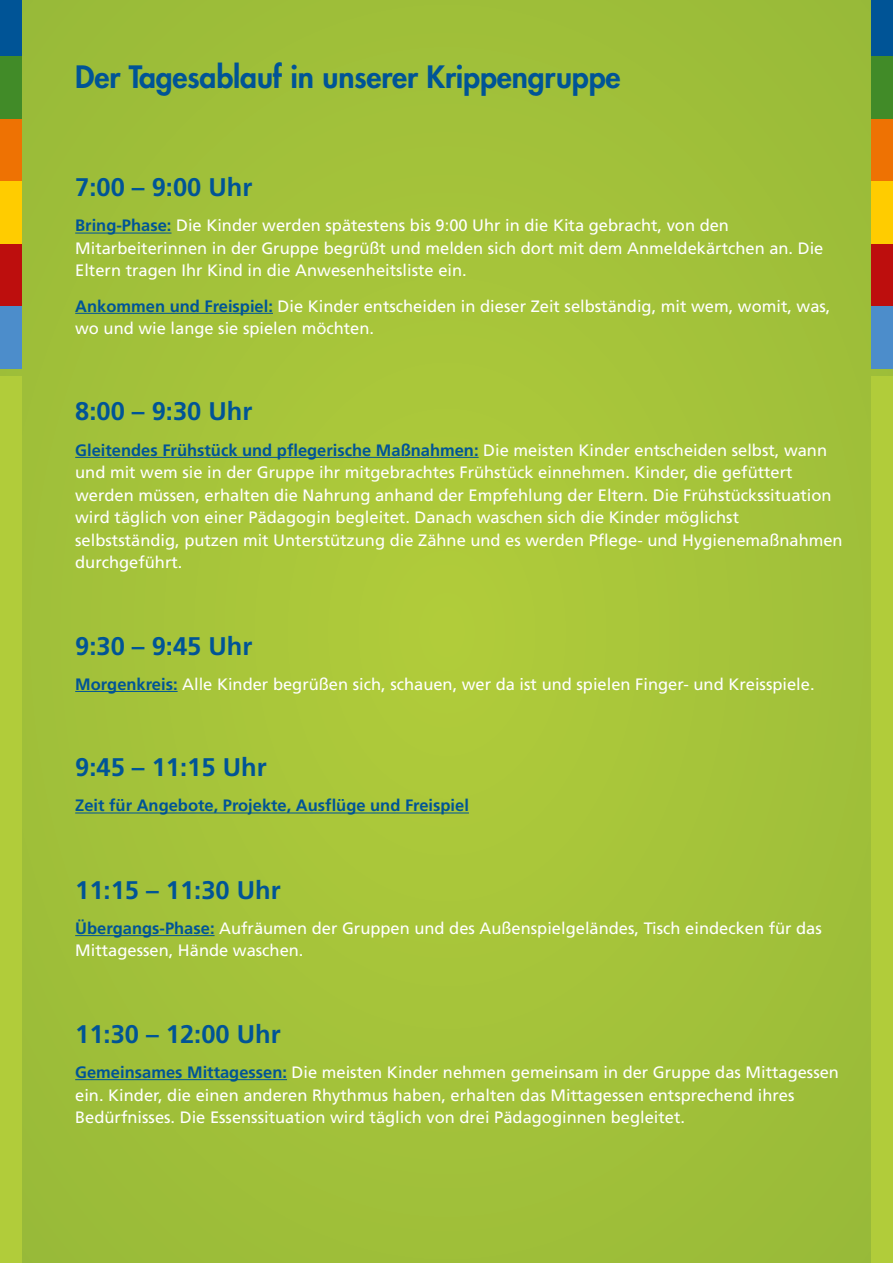
<style>
.page{position:relative;width:893px;height:1263px;background:#a3c13a}
.page>*{position:absolute;margin:0;border:0;box-sizing:border-box;transform-origin:0 0}
.t1{font:800 30px "Futura";letter-spacing:-.005em;color:#005496}
.t2{font:700 25.5px "Frutiger";color:#005496}
.t3{font:16.5px/22.5px "Frutiger";color:#fff}
.t4{font:700 16.5px "Frutiger";color:#005496}
.s1{font-weight:700;color:#005496}
</style>
<div class="page">
<div style="left:872px;top:376px;width:21px;height:887px;background:#b1cc3a"></div>
<div style="left:872px;top:119px;width:21px;height:63px;background:#ee7203"></div>
<div style="left:872px;top:0;width:21px;height:57px;background:#005496"></div>
<div style="left:872px;top:57px;width:21px;height:62px;background:#418b28"></div>
<div style="left:872px;top:182px;width:21px;height:62px;background:#fc0"></div>
<div style="left:872px;top:244px;width:21px;height:63px;background:#bd0e0d"></div>
<div style="left:872px;top:307px;width:21px;height:62px;background:#4c8dcb"></div>
<div style="left:0;top:376px;width:21px;height:887px;background:#b1cc3a"></div>
<div style="left:0;top:119px;width:21px;height:63px;background:#ee7203"></div>
<div style="left:0;top:0;width:21px;height:57px;background:#005496"></div>
<div style="left:0;top:57px;width:21px;height:62px;background:#418b28"></div>
<div style="left:0;top:182px;width:21px;height:62px;background:#fc0"></div>
<div style="left:0;top:244px;width:21px;height:63px;background:#bd0e0d"></div>
<div style="left:0;top:307px;width:21px;height:62px;background:#4c8dcb"></div>
<hr style="left:75px;top:233px;width:96px;height:1px;background:#005496">
<hr style="left:75px;top:313px;width:198px;height:1px;background:#005496">
<hr style="left:75px;top:457px;width:404px;height:1px;background:#005496">
<hr style="left:75px;top:691px;width:103px;height:1px;background:#005496">
<hr style="left:75px;top:812px;width:394px;height:1px;background:#005496">
<hr style="left:75px;top:935px;width:140px;height:1px;background:#005496">
<hr style="left:75px;top:1079px;width:212px;height:1px;background:#005496">
<h1 class="t1" style="left:75px;top:57px;width:547px">Der Tagesablauf in unserer Krippengruppe</h1>
<h2 class="t2" style="left:75px;top:172px;width:179px">7:00 – 9:00 Uhr</h2>
<p class="t3" style="left:75px;top:214px;width:750px"><span class="s1">Bring-Phase:</span> Die Kinder werden spätestens bis 9:00 Uhr in die Kita gebracht, von den<br>Mitarbeiterinnen in der Gruppe begrüßt und melden sich dort mit dem Anmeldekärtchen an. Die<br>Eltern tragen Ihr Kind in die Anwesenheitsliste ein.</p>
<p class="t3" style="left:75px;top:295px;width:757px"><span class="s1">Ankommen und Freispiel:</span> Die Kinder entscheiden in dieser Zeit selbständig, mit wem, womit, was, wo und wie lange sie spielen möchten.</p>
<h2 class="t2" style="left:75px;top:397px;width:179px">8:00 – 9:30 Uhr</h2>
<p class="t3" style="left:75px;top:439px;width:769px"><span class="s1">Gleitendes Frühstück und pflegerische Maßnahmen:</span> Die meisten Kinder entscheiden selbst, wann und mit wem sie in der Gruppe ihr mitgebrachtes Frühstück einnehmen. Kinder, die gefüttert werden müssen, erhalten die Nahrung anhand der Empfehlung der Eltern. Die Frühstückssituation wird täglich von einer Pädagogin begleitet. Danach waschen sich die Kinder möglichst selbstständig, putzen mit Unterstützung die Zähne und es werden Pflege- und Hygienemaßnahmen durchgeführt.</p>
<h2 class="t2" style="left:75px;top:631px;width:179px">9:30 – 9:45 Uhr</h2>
<p class="t3" style="left:75px;top:673px;width:741px"><span class="s1">Morgenkreis:</span> Alle Kinder begrüßen sich, schauen, wer da ist und spielen Finger- und Kreisspiele.</p>
<h2 class="t2" style="left:75px;top:752px;width:193px">9:45 – 11:15 Uhr</h2>
<p class="t4" style="left:75px;top:796px;width:395px">Zeit für Angebote, Projekte, Ausflüge und Freispiel</p>
<h2 class="t2" style="left:75px;top:875px;width:207px">11:15 – 11:30 Uhr</h2>
<p class="t3" style="left:75px;top:917px;width:748px"><span class="s1">Übergangs-Phase:</span> Aufräumen der Gruppen und des Außenspielgeländes, Tisch eindecken für das<br>Mittagessen, Hände waschen.</p>
<h2 class="t2" style="left:75px;top:1019px;width:207px">11:30 – 12:00 Uhr</h2>
<p class="t3" style="left:75px;top:1061px;width:765px"><span class="s1">Gemeinsames Mittagessen:</span> Die meisten Kinder nehmen gemeinsam in der Gruppe das Mittagessen ein. Kinder, die einen anderen Rhythmus haben, erhalten das Mittagessen entsprechend ihres<br>Bedürfnisses. Die Essenssituation wird täglich von drei Pädagoginnen begleitet.</p>
</div>
